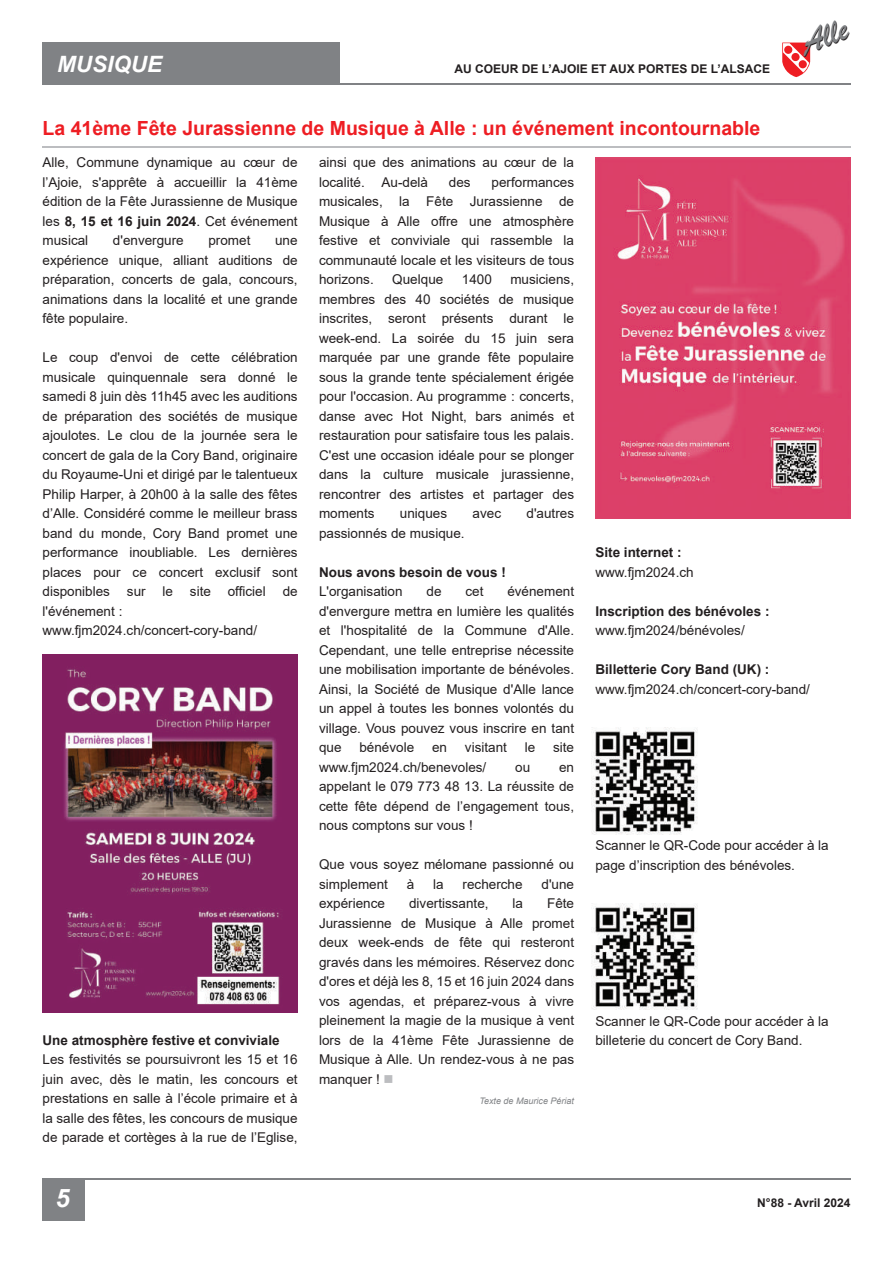
<style>
.page{position:relative;width:893px;height:1263px;background:#fff}
.page>*{position:absolute;margin:0;border:0;box-sizing:border-box;transform-origin:0 0}
.t1{font:34.65px "Brush Script";color:#231f20}
.t2{font:italic 700 25.5px "Arial";color:#fff}
.t3{font:italic 700 22.5px "Arial";color:#fff}
.t4{font:700 19.5px "Arial";color:#ee1d23}
.t5{font:13.5px/19.5px "Arial";color:#231f20;text-align:justify}
.t6{font:700 13.5px "Arial";color:#231f20}
.t7{font:700 12px "Arial";color:#231f20}
.t8{font:italic 9px "Arial";color:#808285}
.s1{font-weight:700}
.s2{color:#bcbdc0}
</style>
<div class="page">
<hr style="left:43px;top:146px;width:808px;height:2px;background:#bcbdc0">
<div style="left:43px;top:43px;width:297px;height:42px;background:#808285"></div>
<hr style="left:43px;top:84px;width:807px;height:1px;background:#808285">
<div style="left:43px;top:1178px;width:42px;height:42px;background:#808285"></div>
<hr style="left:43px;top:1178px;width:807px;height:1px;background:#808285">
<svg style="left:782px;top:43px;width:28px;height:34px"></svg>
<img style="left:43px;top:655px;width:255px;height:357px">
<img style="left:595px;top:158px;width:255px;height:361px">
<img style="left:591px;top:728px;width:106px;height:106px">
<img style="left:591px;top:904px;width:106px;height:106px">
<h3 class="t3" style="left:57px;top:50px;width:107px">MUSIQUE</h3>
<p class="t7" style="left:454px;top:60px;width:317px">AU COEUR DE L’AJOIE ET AUX PORTES DE L’ALSACE</p>
<h1 class="t1" style="left:795px;top:25px;width:50px;rotate:-21deg">Alle</h1>
<h3 class="t4" style="left:43px;top:115px;width:719px">La 41ème Fête Jurassienne de Musique à Alle : un événement incontournable</h3>
<p class="t5" style="left:43px;top:153px;width:257px">Alle, Commune dynamique au cœur de l’Ajoie, s'apprête à accueillir la 41ème édition de la Fête Jurassienne de Musique les <span class="s1">8, 15 et 16 juin 2024</span>. Cet événement musical</p>
<p class="t5" style="left:319px;top:153px;width:257px">ainsi que des animations au cœur de la localité. Au-delà</p>
<p class="t5" style="left:319px;top:172px;width:257px;text-indent:173px">performances musicales, la Fête Jurassienne de Musique à Alle offre une atmosphère festive et conviviale qui rassemble la communauté locale et les visiteurs de tous horizons.</p>
<p class="t5" style="left:449px;top:172px;width:23px">des</p>
<p class="t5" style="left:113px;top:231px;width:72px">d'envergure</p>
<p class="t5" style="left:208px;top:231px;width:44px">promet</p>
<p class="t5" style="left:43px;top:231px;width:257px;text-indent:233px">une expérience unique, alliant auditions de préparation, concerts de gala, concours, animations dans la localité et une grande fête populaire.</p>
<p class="t5" style="left:43px;top:348px;width:257px;text-align:left">Le coup d'envoi de cette célébration musicale quinquennale sera donné le samedi 8 juin dès 11h45 avec les auditions de préparation des sociétés de musique ajoulotes. Le clou de la journée sera le concert de gala de la Cory Band, originaire du Royaume-Uni et dirigé par le talentueux Philip Harper, à 20h00 à la salle des fêtes d’Alle. Considéré comme le meilleur brass band du monde, Cory Band promet une performance inoubliable. Les dernières places pour ce concert exclusif sont disponibles sur le site officiel de l'événement : www.fjm2024.ch/concert-cory-band/</p>
<p class="t5" style="left:392px;top:270px;width:53px">Quelque</p>
<p class="t5" style="left:462px;top:270px;width:32px">1400</p>
<p class="t5" style="left:319px;top:270px;width:257px;text-indent:191px">musiciens, membres des 40 sociétés de musique inscrites, seront présents durant le week-end. La soirée du 15 juin sera marquée par une grande fête populaire sous la grande tente spécialement érigée pour l'occasion. Au programme : concerts, danse avec Hot Night, bars animés et restauration pour satisfaire tous les palais.<br>C'est une occasion idéale pour se plonger dans la culture musicale jurassienne, rencontrer des artistes et partager des moments</p>
<p class="t5" style="left:400px;top:504px;width:49px">uniques</p>
<p class="t5" style="left:473px;top:504px;width:30px">avec</p>
<p class="t5" style="left:526px;top:504px;width:49px">d'autres</p>
<p class="t5" style="left:319px;top:523px;width:147px">passionnés de musique.</p>
<p class="t6" style="left:319px;top:562px;width:188px">Nous avons besoin de vous !</p>
<p class="t5" style="left:319px;top:582px;width:85px">L'organisation</p>
<p class="t5" style="left:427px;top:582px;width:17px">de</p>
<p class="t5" style="left:465px;top:582px;width:20px">cet</p>
<p class="t6" style="left:595px;top:543px;width:88px">Site internet :</p>
<p class="t5" style="left:595px;top:562px;width:100px">www.fjm2024.ch</p>
<p class="t6" style="left:595px;top:602px;width:176px">Inscription des bénévoles :</p>
<p class="t5" style="left:595px;top:621px;width:151px">www.fjm2024/bénévoles/</p>
<p class="t6" style="left:595px;top:660px;width:176px">Billetterie Cory Band (UK) :</p>
<p class="t5" style="left:595px;top:679px;width:216px">www.fjm2024.ch/concert-cory-band/</p>
<p class="t5" style="left:319px;top:582px;width:257px;text-indent:188px">événement d'envergure mettra en lumière les qualités et l'hospitalité de la Commune d'Alle.<br>Cependant, une telle entreprise nécessite une mobilisation importante de bénévoles.<br>Ainsi, la Société de Musique d'Alle lance un appel à toutes les bonnes volontés du village. Vous pouvez vous inscrire en tant que</p>
<p class="t5" style="left:359px;top:738px;width:56px">bénévole</p>
<p class="t5" style="left:432px;top:738px;width:17px">en</p>
<p class="t5" style="left:465px;top:738px;width:44px">visitant</p>
<p class="t5" style="left:525px;top:738px;width:12px">le</p>
<p class="t5" style="left:553px;top:738px;width:23px">site</p>
<p class="t5" style="left:319px;top:757px;width:169px">www.fjm2024.ch/benevoles/</p>
<p class="t5" style="left:515px;top:757px;width:17px">ou</p>
<p class="t5" style="left:319px;top:757px;width:257px;text-indent:240px">en appelant le 079 773 48 13. La réussite de cette fête dépend de l’engagement tous, nous comptons sur vous !</p>
<p class="t5" style="left:319px;top:854px;width:257px">Que vous soyez mélomane passionné ou simplement</p>
<p class="t5" style="left:595px;top:835px;width:235px">Scanner le QR-Code pour accéder à la page d’inscription des bénévoles.</p>
<p class="t5" style="left:407px;top:874px;width:9px">à</p>
<p class="t5" style="left:433px;top:874px;width:12px">la</p>
<p class="t5" style="left:463px;top:874px;width:62px">recherche</p>
<p class="t5" style="left:541px;top:874px;width:34px">d'une</p>
<p class="t6" style="left:43px;top:1031px;width:239px">Une atmosphère festive et conviviale</p>
<p class="t5" style="left:43px;top:1050px;width:257px">Les festivités se poursuivront les 15 et 16 juin avec, dès le matin, les concours et prestations en salle à l’école primaire et à la salle des fêtes, les concours de musique de parade et cortèges à la rue de l’Eglise,</p>
<p class="t5" style="left:319px;top:893px;width:257px;text-indent:228px">Fête Jurassienne de Musique à Alle promet deux week-ends de fête qui resteront gravés dans les mémoires. Réservez donc d'ores et déjà les 8, 15 et 16 juin 2024 dans vos agendas, et préparez-vous à vivre pleinement la magie de la musique à vent lors de la 41ème Fête Jurassienne de Musique à Alle. Un rendez-vous à ne pas manquer ! <span class="s2">■</span></p>
<p class="t8" style="left:479px;top:1094px;width:96px">Texte de Maurice Périat</p>
<p class="t5" style="left:319px;top:893px;width:68px">expérience</p>
<p class="t5" style="left:409px;top:893px;width:81px">divertissante,</p>
<p class="t5" style="left:513px;top:893px;width:12px">la</p>
<p class="t5" style="left:595px;top:1011px;width:235px">Scanner le QR-Code pour accéder à la billeterie du concert de Cory Band.</p>
<h2 class="t2" style="left:56px;top:1181px;width:16px">5</h2>
<p class="t7" style="left:757px;top:1194px;width:95px">N°88 - Avril 2024</p>
</div>
